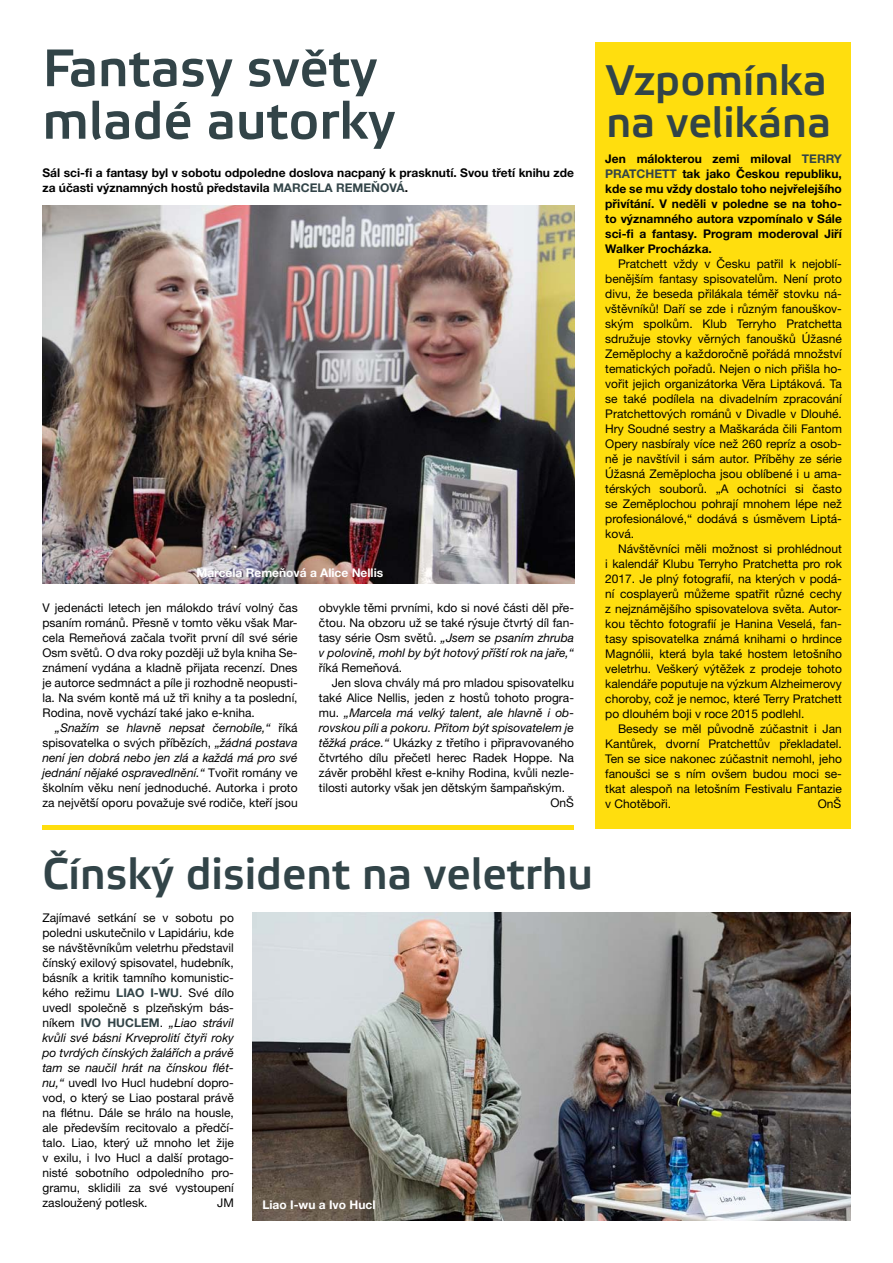
<style>
.page{position:relative;width:893px;height:1263px;background:#fff}
.page>*{position:absolute;margin:0;border:0;box-sizing:border-box;transform-origin:0 0}
.t1{font:52.65px/52.5px "Elektra Medium Pro";color:#324448}
.t2{font:43.95px "Elektra Medium Pro";color:#324448}
.t3{font:42.75px/41.1px "Elektra Medium Pro";color:#324448}
.t4{font:12px/15px "Helvetica Neue LT Pro";color:#000;text-align:justify}
.t5{font:700 12px/15px "Helvetica Neue LT Pro";color:#000}
.t6{font:italic 12px "Helvetica Neue LT Pro";color:#000}
.t7{font:700 12px "Helvetica Neue LT Pro";color:#fff}
.s1{color:#324448}
.s2{font-style:italic}
.s3{font-style:normal}
.s4{font-weight:700;color:#324448}
</style>
<div class="page">
<div style="left:595px;top:43px;width:255px;height:786px;background:#ffde0e"></div>
<hr style="left:43px;top:825px;width:531px;height:4px;background:#ffde0e">
<img style="left:43px;top:205px;width:531px;height:379px">
<img style="left:253px;top:912px;width:597px;height:308px">
<h1 class="t1" style="left:43px;top:44px;width:354px">Fantasy světy mladé autorky</h1>
<p class="t5" style="left:43px;top:164px;width:533px">Sál sci-fi a fantasy byl v sobotu odpoledne doslova nacpaný k prasknutí. Svou třetí knihu zde za účasti významných hostů představila <span class="s1">Marcela Remeňová</span>.</p>
<p class="t7" style="left:196px;top:565px;width:188px">Marcela Remeňová a Alice Nellis</p>
<p class="t4" style="left:43px;top:600px;width:257px">V jedenácti letech jen málokdo tráví volný čas psaním románů. Přesně v tomto věku však Mar&shy;cela Remeňová začala tvořit první díl své série Osm světů. O dva roky později už byla kniha Se&shy;známení vydána a kladně přijata recenzí. Dnes je autorce sedmnáct a píle ji rozhodně neopusti&shy;la. Na svém kontě má už tři knihy a ta poslední, Rodina, nově vychází také jako e-kniha.</p>
<p class="t4" style="left:43px;top:720px;width:257px;text-indent:13px"><span class="s2">„Snažím se hlavně nepsat černobíle,“</span> říká spisovatelka o svých příbězích, <span class="s2">„žádná postava není jen dobrá nebo jen zlá a každá má pro své jednání nějaké ospravedlnění.“</span> Tvořit romány ve školním věku není jednoduché. Autorka i proto za největší oporu považuje své rodiče, kteří jsou</p>
<p class="t4" style="left:319px;top:600px;width:257px">obvykle těmi prvními, kdo si nové části děl pře&shy;čtou. Na obzoru už se také rýsuje čtvrtý díl fan&shy;tasy série Osm světů. <span class="s2">„Jsem se psaním zhruba v polovině, mohl by být hotový příští rok na jaře,“</span></p>
<p class="t4" style="left:319px;top:660px;width:85px">říká Remeňová.</p>
<p class="t4" style="left:332px;top:675px;width:244px">Jen slova chvály má pro mladou spisovatelku</p>
<p class="t4" style="left:319px;top:690px;width:257px">také Alice Nellis, jeden z hostů tohoto progra-</p>
<p class="t6" style="left:319px;top:705px;width:257px"><span class="s3">mu.</span> „Marcela má velký talent, ale hlavně i ob-</p>
<p class="t6" style="left:319px;top:720px;width:257px">rovskou píli a pokoru. Přitom být spisovatelem je</p>
<p class="t4" style="left:319px;top:735px;width:257px"><span class="s2">těžká práce.“</span> Ukázky z třetího i připravovaného</p>
<p class="t4" style="left:319px;top:750px;width:257px">čtvrtého dílu přečetl herec Radek Hoppe. Na</p>
<p class="t4" style="left:319px;top:765px;width:257px">závěr proběhl křest e-knihy Rodina, kvůli nezle-</p>
<p class="t4" style="left:319px;top:780px;width:248px">tilosti autorky však jen dětským šampaňským.</p>
<p class="t4" style="left:550px;top:795px;width:25px">OnŠ</p>
<h3 class="t3" style="left:606px;top:62px;width:226px">Vzpomínka na velikána</h3>
<p class="t5" style="left:605px;top:150px;width:239px;text-align:justify">Jen málokterou zemi miloval <span class="s1">Terry Pratchett</span> tak jako Českou republiku, kde se mu vždy dostalo toho nejvřelejšího přivítání. V neděli v poledne se na toho&shy;to významného autora vzpomínalo v Sále sci-fi a fantasy. Program moderoval Jiří Walker Procházka.</p>
<p class="t4" style="left:605px;top:255px;width:238px;text-indent:13px">Pratchett vždy v Česku patřil k nejoblí&shy;benějším fantasy spisovatelům. Není proto divu, že beseda přilákala téměř stovku ná&shy;vštěvníků! Daří se zde i různým fanouškov&shy;ským spolkům. Klub Terryho Pratchetta sdružuje stovky věrných fanoušků Úžasné Zeměplochy a každoročně pořádá množství tematických pořadů. Nejen o nich přišla ho&shy;vořit jejich organizátorka Věra Liptáková. Ta se také podílela na divadelním zpracování Pratchettových románů v Divadle v Dlouhé.<br>Hry Soudné sestry a Maškaráda čili Fantom Opery nasbíraly více než 260 repríz a osob&shy;ně je navštívil i sám autor. Příběhy ze série Úžasná Zeměplocha jsou oblíbené i u ama&shy;térských souborů. „A ochotníci si často se Zeměplochou pohrají mnohem lépe než profesionálové,“ dodává s úsměvem Liptá&shy;ková.</p>
<p class="t4" style="left:605px;top:540px;width:238px;text-indent:13px">Návštěvníci měli možnost si prohlédnout i kalendář Klubu Terryho Pratchetta pro rok 2017. Je plný fotografií, na kterých v podá&shy;ní cosplayerů můžeme spatřit různé cechy z nejznámějšího spisovatelova světa. Autor&shy;kou těchto fotografií je Hanina Veselá, fan&shy;tasy spisovatelka známá knihami o hrdince Magnólii, která byla také hostem letošního veletrhu. Veškerý výtěžek z prodeje tohoto kalendáře poputuje na výzkum Alzheimerovy choroby, což je nemoc, které Terry Pratchett po dlouhém boji v roce 2015 podlehl.</p>
<p class="t4" style="left:605px;top:720px;width:238px;text-indent:13px">Besedy se měl původně zúčastnit i Jan Kantůrek, dvorní Pratchettův překladatel.<br>Ten se sice nakonec zúčastnit nemohl, jeho fanoušci se s ním ovšem budou moci se&shy;tkat alespoň na letošním Festivalu Fantazie v Chotěboři.</p>
<p class="t4" style="left:818px;top:795px;width:25px">OnŠ</p>
<h2 class="t2" style="left:43px;top:850px;width:552px">Čínský disident na veletrhu</h2>
<p class="t4" style="left:43px;top:910px;width:193px">Zajímavé setkání se v sobotu po poledni uskutečnilo v Lapidáriu, kde se návštěvníkům veletrhu představil čínský exilový spisovatel, hudebník, básník a kritik tamního komunistic&shy;kého režimu <span class="s4">Liao I-wu</span> . Své dílo uvedl společně s plzeňským bás&shy;níkem <span class="s4">Ivo Hu clem</span>. <span class="s2">„Liao strávil kvůli své básni Krveprolití čtyři roky po tvrdých čínských žalářích a právě tam se naučil hrát na čínskou flét&shy;nu,“</span> uvedl Ivo Hucl hudební dopro&shy;vod, o který se Liao postaral právě na flétnu. Dále se hrálo na housle, ale především recitovalo a předčí&shy;talo. Liao, který už mnoho let žije v exilu, i Ivo Hucl a další protago&shy;nisté sobotního odpoledního pro&shy;gramu, sklidili za své vystoupení zasloužený potlesk.</p>
<p class="t4" style="left:217px;top:1195px;width:18px">JM</p>
<p class="t7" style="left:262px;top:1197px;width:115px">Liao I-wu a Ivo Hucl</p>
</div>
